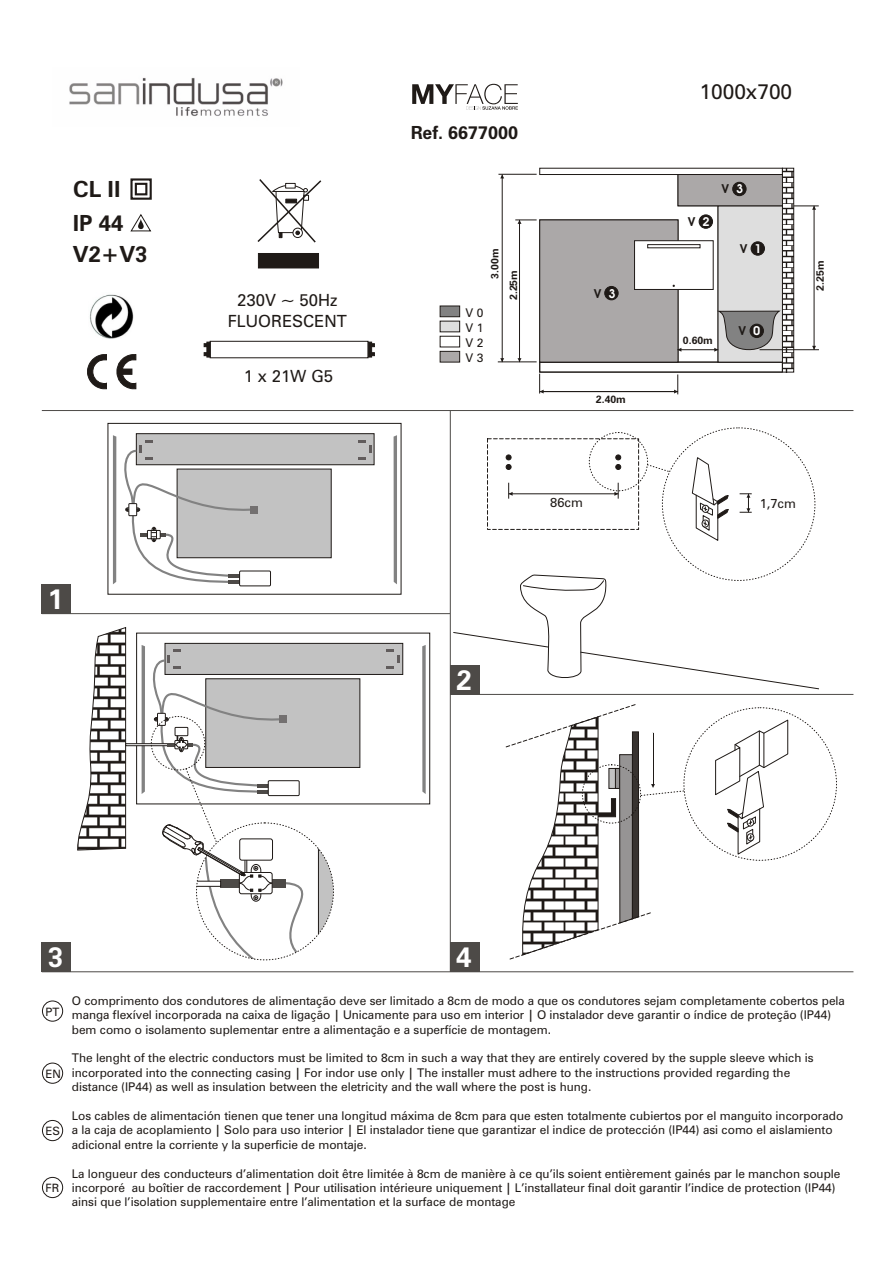
<style>
.page{position:relative;width:894px;height:1263px;background:#fff}
.page>*{position:absolute;margin:0;border:0;box-sizing:border-box;transform-origin:0 0}
.t1{font:700 28.05px "Zurich BT";color:#fff}
.t2{font:700 22.2px/33.9px "Zurich BT";color:#1f1a17}
.t3{font:21px "Zurich BT";color:#1f1a17}
.t4{font:700 18.15px "Zurich BT";color:#1f1a17}
.t5{font:16.8px/20.1px "Zurich BT";color:#1f1a17;text-align:center}
.t6{font:12.9px "Zurich BT";color:#1f1a17}
.t7{font:700 12.45px "Avant Garde Bk BT";color:#1f1a17}
.t8{font:12px/14.4px "Zurich BT";color:#1f1a17}
.t9{font:11.55px "Zurich BT";color:#1f1a17}
.t10{font:700 10.5px "Zurich BT";color:#1f1a17}
.s1{color:#fff}
.s2{font-weight:700}
</style>
<div class="page">
<div style="left:136px;top:633px;width:294px;height:171px;border:1px solid #1f1a17"></div>
<svg style="left:257px;top:179px;width:65px;height:64px"></svg>
<div style="left:258px;top:253px;width:61px;height:15px;background:#1f1a17"></div>
<svg style="left:412px;top:84px;width:106px;height:26px"></svg>
<div style="left:210px;top:341px;width:158px;height:17px;border:1px solid #1f1a17"></div>
<hr style="left:207px;top:342px;width:3px;height:15px;background:#1f1a17">
<hr style="left:368px;top:342px;width:4px;height:15px;background:#1f1a17">
<div style="left:540px;top:168px;width:243px;height:7px;border:1px solid #1f1a17"></div>
<svg style="left:782px;top:168px;width:12px;height:204px"></svg>
<div style="left:540px;top:362px;width:243px;height:10px;border:1px solid #1f1a17"></div>
<div style="left:718px;top:206px;width:65px;height:156px;background:#dedede;border:1px solid #1f1a17"></div>
<div style="left:540px;top:220px;width:138px;height:142px;background:#aba8a8"></div>
<div style="left:634px;top:241px;width:79px;height:49px;background:#fff;border:1px solid #1f1a17"></div>
<div style="left:678px;top:174px;width:105px;height:32px;background:#aba8a8;border:1px solid #1f1a17"></div>
<hr style="left:519px;top:220px;width:1px;height:142px;background:#1f1a17">
<svg style="left:515px;top:220px;width:22px;height:4px"></svg>
<hr style="left:498px;top:362px;width:39px;height:1px;background:#1f1a17">
<hr style="left:814px;top:206px;width:1px;height:144px;background:#1f1a17">
<hr style="left:502px;top:175px;width:1px;height:187px;background:#1f1a17">
<svg style="left:500px;top:358px;width:4px;height:4px"></svg>
<hr style="left:540px;top:391px;width:138px;height:1px;background:#1f1a17">
<hr style="left:498px;top:174px;width:39px;height:1px;background:#1f1a17">
<svg style="left:794px;top:206px;width:25px;height:4px"></svg>
<hr style="left:760px;top:349px;width:59px;height:1px;background:#1f1a17">
<svg style="left:648px;top:244px;width:52px;height:4px"></svg>
<hr style="left:678px;top:349px;width:40px;height:1px;background:#1f1a17">
<svg style="left:714px;top:311px;width:66px;height:44px"></svg>
<div style="left:605px;top:286px;width:13px;height:14px;background:#1f1a17;border:1px solid #1f1a17;border-radius:50%"></div>
<div style="left:733px;top:182px;width:13px;height:14px;background:#1f1a17;border:1px solid #1f1a17;border-radius:50%"></div>
<div style="left:699px;top:215px;width:14px;height:13px;background:#1f1a17;border:1px solid #1f1a17;border-radius:50%"></div>
<div style="left:751px;top:242px;width:14px;height:13px;background:#1f1a17;border:1px solid #1f1a17;border-radius:50%"></div>
<div style="left:750px;top:324px;width:14px;height:14px;background:#1f1a17;border:1px solid #1f1a17;border-radius:50%"></div>
<div style="left:440px;top:306px;width:20px;height:11px;background:#828282;border:1px solid #1f1a17"></div>
<div style="left:440px;top:321px;width:20px;height:11px;background:#dedede"></div>
<div style="left:440px;top:351px;width:20px;height:11px;background:#aba8a8;border:1px solid #1f1a17"></div>
<svg style="left:87px;top:354px;width:20px;height:35px"></svg>
<svg style="left:117px;top:354px;width:19px;height:35px"></svg>
<img style="left:90px;top:294px;width:44px;height:45px">
<svg style="left:506px;top:455px;width:5px;height:15px"></svg>
<svg style="left:616px;top:455px;width:5px;height:15px"></svg>
<svg style="left:692px;top:457px;width:37px;height:84px"></svg>
<div style="left:487px;top:438px;width:152px;height:92px;border:1px dashed #1f1a17"></div>
<hr style="left:509px;top:494px;width:109px;height:1px;background:#1f1a17">
<svg style="left:508px;top:483px;width:5px;height:16px"></svg>
<svg style="left:614px;top:483px;width:5px;height:16px"></svg>
<svg style="left:740px;top:494px;width:12px;height:19px"></svg>
<div style="left:108px;top:423px;width:293px;height:172px;border:1px solid #1f1a17"></div>
<div style="left:136px;top:434px;width:238px;height:31px;background:#c2c2c2;border:1px solid #1f1a17"></div>
<div style="left:177px;top:469px;width:154px;height:89px;background:#c2c2c2;border:1px solid #1f1a17"></div>
<svg style="left:394px;top:435px;width:3px;height:149px"></svg>
<svg style="left:358px;top:440px;width:13px;height:19px"></svg>
<svg style="left:77px;top:627px;width:49px;height:223px"></svg>
<svg style="left:715px;top:719px;width:74px;height:136px"></svg>
<div style="left:589px;top:432px;width:59px;height:59px;border:1px dashed #1f1a17;border-radius:50%"></div>
<svg style="left:505px;top:704px;width:180px;height:256px"></svg>
<svg style="left:647px;top:464px;width:24px;height:8px"></svg>
<svg style="left:453px;top:574px;width:366px;height:115px"></svg>
<hr style="left:42px;top:410px;width:811px;height:1px;background:#4d4a47">
<hr style="left:42px;top:613px;width:408px;height:1px;background:#4d4a47">
<hr style="left:450px;top:411px;width:1px;height:561px;background:#4d4a47">
<div style="left:42px;top:585px;width:29px;height:29px;background:#4d4a47"></div>
<div style="left:450px;top:665px;width:29px;height:29px;background:#4d4a47"></div>
<div style="left:42px;top:943px;width:29px;height:29px;background:#4d4a47"></div>
<div style="left:450px;top:943px;width:29px;height:29px;background:#4d4a47"></div>
<img style="left:69px;top:77px;width:214px;height:39px">
<div style="left:130px;top:178px;width:22px;height:22px;border:2px solid #1f1a17"></div>
<div style="left:135px;top:183px;width:12px;height:12px;border:2px solid #1f1a17"></div>
<svg style="left:131px;top:214px;width:20px;height:17px"></svg>
<div style="left:250px;top:506px;width:8px;height:7px;background:#737070"></div>
<div style="left:239px;top:571px;width:32px;height:15px;background:#fff;border:1px solid #1f1a17"></div>
<svg style="left:113px;top:435px;width:140px;height:149px"></svg>
<div style="left:165px;top:643px;width:238px;height:32px;background:#c2c2c2;border:1px solid #1f1a17"></div>
<div style="left:206px;top:679px;width:154px;height:89px;background:#c2c2c2"></div>
<svg style="left:422px;top:645px;width:4px;height:149px"></svg>
<svg style="left:386px;top:650px;width:14px;height:19px"></svg>
<div style="left:126px;top:744px;width:42px;height:2px;background:#fff;border:1px solid #1f1a17"></div>
<hr style="left:452px;top:694px;width:401px;height:1px;background:#4d4a47">
<svg style="left:139px;top:645px;width:194px;height:315px"></svg>
<hr style="left:42px;top:971px;width:811px;height:1px;background:#4d4a47">
<svg style="left:539px;top:374px;width:5px;height:20px"></svg>
<svg style="left:674px;top:375px;width:5px;height:19px"></svg>
<div style="left:42px;top:1001px;width:21px;height:21px;border:1px solid #1f1a17;border-radius:50%"></div>
<div style="left:42px;top:1063px;width:21px;height:21px;border:1px solid #1f1a17;border-radius:50%"></div>
<div style="left:42px;top:1120px;width:21px;height:21px;border:1px solid #1f1a17;border-radius:50%"></div>
<div style="left:42px;top:1177px;width:21px;height:21px;border:1px solid #1f1a17;border-radius:50%"></div>
<h2 class="t2" style="left:73px;top:175px;width:52px">CL II<br>IP 44</h2>
<h2 class="t2" style="left:73px;top:239px;width:76px">V2+V3</h2>
<h1 class="t1" style="left:48px;top:588px;width:17px">1</h1>
<h3 class="t5" style="left:228px;top:292px;width:121px">230V ~ 50Hz<br>FLUORESCENT</h3>
<h3 class="t5" style="left:244px;top:368px;width:91px">1 x 21W G5</h3>
<h3 class="t4" style="left:411px;top:126px;width:109px">Ref. 6677000</h3>
<h3 class="t3" style="left:700px;top:83px;width:94px">1000x700</h3>
<p class="t7" style="left:688px;top:217px;width:23px">V <span class="s1">2</span></p>
<p class="t7" style="left:722px;top:184px;width:23px">V <span class="s1">3</span></p>
<p class="t8" style="left:466px;top:306px;width:19px">V 0</p>
<p class="t7" style="left:740px;top:244px;width:23px">V <span class="s1">1</span></p>
<p class="t10" style="left:491px;top:279px;width:31px;rotate:-90deg">3.00m</p>
<p class="t10" style="left:816px;top:291px;width:31px;rotate:-90deg">2.25m</p>
<p class="t10" style="left:509px;top:300px;width:31px;rotate:-90deg">2.25m</p>
<p class="t7" style="left:594px;top:288px;width:23px">V <span class="s1">3</span></p>
<p class="t8" style="left:466px;top:322px;width:19px">V 1</p>
<p class="t7" style="left:739px;top:326px;width:23px">V <span class="s1">0</span></p>
<p class="t8" style="left:466px;top:336px;width:19px;line-height:15.1px">V 2<br>V 3</p>
<p class="t10" style="left:683px;top:336px;width:31px">0.60m</p>
<p class="t10" style="left:596px;top:395px;width:31px">2.40m</p>
<h1 class="t1" style="left:456px;top:669px;width:17px">2</h1>
<p class="t6" style="left:550px;top:498px;width:34px">86cm</p>
<p class="t6" style="left:760px;top:498px;width:38px">1,7cm</p>
<h1 class="t1" style="left:48px;top:946px;width:17px">3</h1>
<h1 class="t1" style="left:456px;top:946px;width:17px">4</h1>
<p class="t9" style="left:46px;top:1007px;width:15px">PT</p>
<p class="t9" style="left:46px;top:1069px;width:17px">EN</p>
<p class="t9" style="left:46px;top:1127px;width:16px">ES</p>
<p class="t9" style="left:46px;top:1184px;width:15px">FR</p>
<p class="t8" style="left:72px;top:995px;width:775px">O comprimento dos condutores de alimentação deve ser limitado a 8cm de modo a que os condutores sejam completamente cobertos pela manga flexível incorporada na caixa de ligação <span class="s2">|</span> Unicamente para uso em interior <span class="s2">|</span> O instalador deve garantir o índice de proteção (IP44) bem como o isolamento suplementar entre a alimentação e a superfície de montagem.</p>
<p class="t8" style="left:72px;top:1052px;width:743px">The lenght of the electric conductors must be limited to 8cm in such a way that they are entirely covered by the supple sleeve which is incorporated into the connecting casing <span class="s2">|</span> For indor use only <span class="s2">|</span> The installer must adhere to the instructions provided regarding the distance (IP44) as well as insulation between the eletricity and the wall where the post is hung.</p>
<p class="t8" style="left:72px;top:1110px;width:773px">Los cables de alimentación tienen que tener una longitud máxima de 8cm para que esten totalmente cubiertos por el manguito incorporado a la caja de acoplamiento <span class="s2">|</span> Solo para uso interior <span class="s2">|</span> El instalador tiene que garantizar el indice de protección (IP44) asi como el aislamiento adicional entre la corriente y la superficie de montaje.</p>
<p class="t8" style="left:72px;top:1167px;width:770px">La longueur des conducteurs d’alimentation doit être limitée à 8cm de manière à ce qu’ils soient entièrement gainés par le manchon souple incorporé au boîtier de raccordement <span class="s2">|</span> Pour utilisation intérieure uniquement <span class="s2">|</span> L’installateur final doit garantir l’indice de protection (IP44) ainsi que l’isolation supplementaire entre l’alimentation et la surface de montage</p>
</div>
